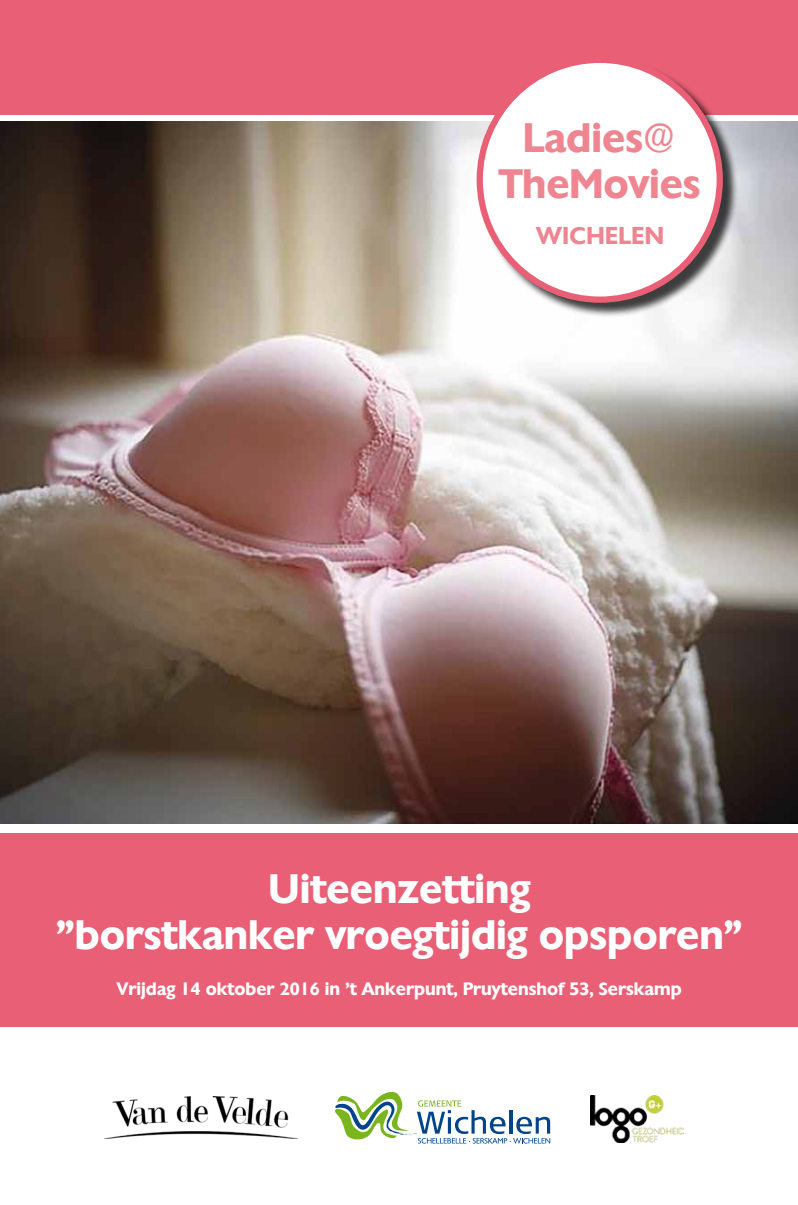
<style>
.page{position:relative;width:798px;height:1205px;background:#fff}
.page>*{position:absolute;margin:0;border:0;box-sizing:border-box;transform-origin:0 0}
.t1{font:600 40px/46px "Chantilly";color:#fff;text-align:center}
.t2{font:600 40px/46px "Chantilly";color:#ee8590;text-align:center}
.t3{font:600 23.75px "Chantilly";letter-spacing:.02em;color:#ee8590}
.t4{font:600 17.5px "Chantilly";color:#fff}
</style>
<div class="page">
<img style="left:0;top:122px;width:797px;height:701px">
<svg style="left:335px;top:1092px;width:215px;height:51px"></svg>
<img style="left:590px;top:1095px;width:93px;height:47px">
<img style="left:106px;top:1096px;width:189px;height:42px">
<div style="left:0;top:833px;width:797px;height:193px;background:#e96076"></div>
<div style="left:0;top:0;width:797px;height:115px;background:#e96076"></div>
<div style="left:478px;top:59px;width:260px;height:259px;background:#000;opacity:.75"></div>
<div style="left:479px;top:60px;width:240px;height:240px;background:#fff;border-radius:50%"></div>
<div style="left:476px;top:57px;width:246px;height:246px;border:6px solid #e96076;border-radius:50%"></div>
<h1 class="t2" style="left:499px;top:114px;width:202px">Ladies@<br>TheMovies</h1>
<h2 class="t3" style="left:536px;top:220px;width:129px">WICHELEN</h2>
<h1 class="t1" style="left:56px;top:865px;width:687px">Uiteenzetting<br>"borstkanker vroegtijdig opsporen"</h1>
<p class="t4" style="left:117px;top:977px;width:566px">Vrijdag 14 oktober 2016 in ’t Ankerpunt, Pruytenshof 53, Serskamp</p>
</div>
